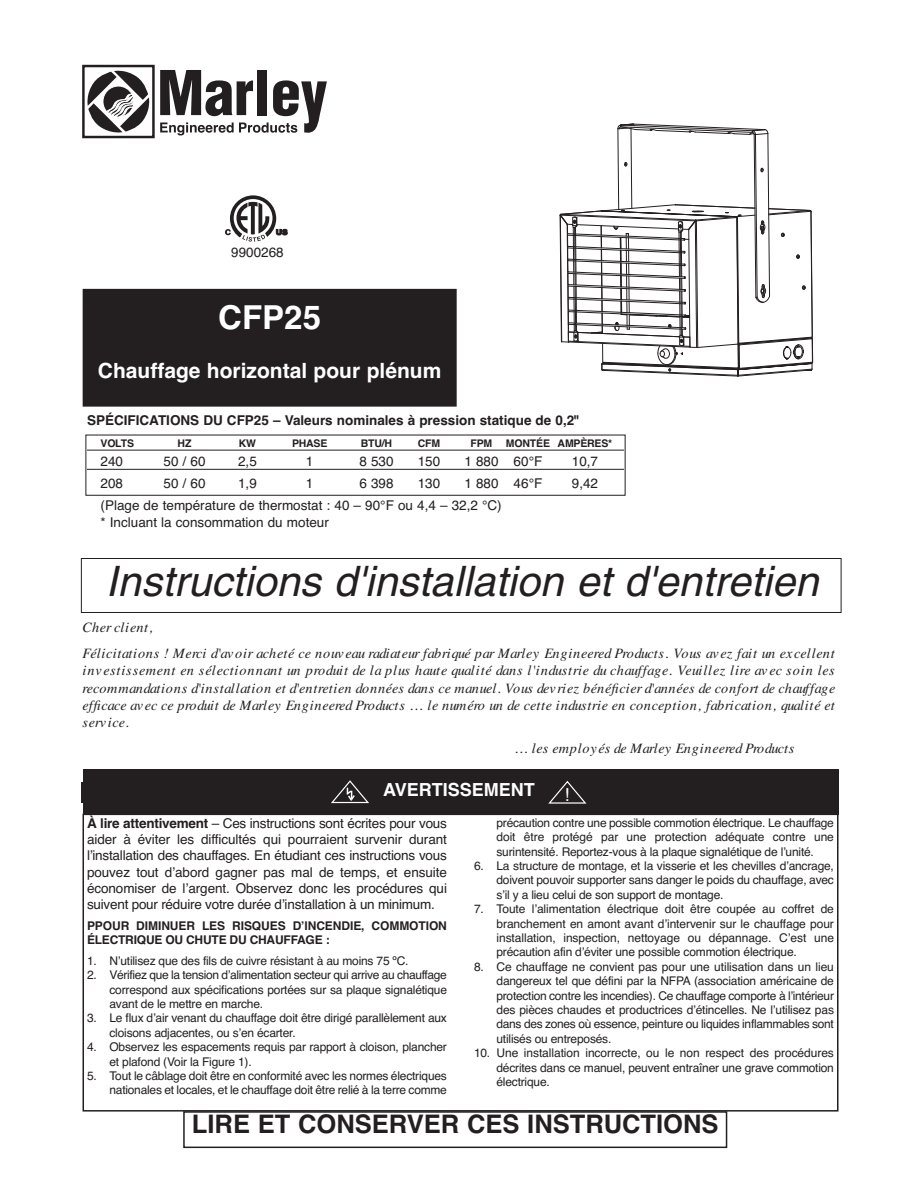
<style>
.page{position:relative;width:918px;height:1188px;background:#fff}
.page>*{position:absolute;margin:0;border:0;box-sizing:border-box;transform-origin:0 0}
.t1{font:italic 42px "Helvetica";color:#231f20}
.t2{font:700 33px "Helvetica";color:#fff}
.t3{font:700 25.5px "Helvetica";color:#231f20}
.t4{font:700 21px "Helvetica";color:#fff}
.t5{font:700 18px "Helvetica";color:#fff}
.t6{font:18px "Helvetica";color:#fff}
.t7{font:italic 14.25px/17.1px "Times";color:#231f20}
.t8{font:13.5px/16.2px "Helvetica";color:#231f20;text-align:justify}
.t9{font:700 13.5px "Helvetica";color:#231f20}
.t10{font:12px/14.4px "Helvetica";letter-spacing:-.015em;color:#231f20;text-align:justify}
.t11{font:700 12px/14.4px "Helvetica";letter-spacing:-.005em;color:#231f20}
.t12{font:700 10.5px "Helvetica";letter-spacing:-.015em;color:#231f20}
.s1{font-weight:700}
</style>
<div class="page">
<div style="left:84px;top:290px;width:372px;height:116px;background:#231f20"></div>
<div style="left:83px;top:289px;width:374px;height:117px;border:1px solid #231f20"></div>
<svg style="left:560px;top:123px;width:253px;height:254px"></svg>
<div style="left:83px;top:769px;width:756px;height:46px;background:#231f20"></div>
<div style="left:83px;top:814px;width:756px;height:298px;border:2px solid #231f20"></div>
<div style="left:81px;top:558px;width:760px;height:55px;border:1px solid #231f20"></div>
<div style="left:183px;top:1111px;width:544px;height:37px;border:2px solid #231f20"></div>
<div style="left:81px;top:782px;width:756px;height:20px;background:#231f20"></div>
<hr style="left:87px;top:450px;width:537px;height:1px;background:#231f20">
<hr style="left:87px;top:469px;width:537px;height:1px;background:#231f20">
<div style="left:86px;top:435px;width:540px;height:61px;border:1px solid #231f20"></div>
<svg style="left:230px;top:195px;width:46px;height:47px"></svg>
<svg style="left:234px;top:199px;width:39px;height:38px"></svg>
<svg style="left:225px;top:202px;width:45px;height:40px"></svg>
<svg style="left:276px;top:229px;width:11px;height:6px"></svg>
<svg style="left:331px;top:780px;width:38px;height:24px"></svg>
<svg style="left:548px;top:781px;width:39px;height:23px"></svg>
<div style="left:82px;top:65px;width:73px;height:73px;border:2px solid #231f20"></div>
<svg style="left:87px;top:70px;width:63px;height:63px"></svg>
<svg style="left:160px;top:70px;width:167px;height:65px"></svg>
<p class="t8" style="left:231px;top:244px;width:54px">9900268</p>
<h2 class="t2" style="left:218px;top:298px;width:104px">CFP25</h2>
<h3 class="t4" style="left:98px;top:358px;width:345px">Chauffage horizontal pour plénum</h3>
<p class="t9" style="left:87px;top:412px;width:495px">SPÉCIFICATIONS DU CFP25 – Valeurs nominales à pression statique de 0,2"</p>
<p class="t12" style="left:101px;top:437px;width:35px">VOLTS</p>
<p class="t12" style="left:178px;top:437px;width:15px">HZ</p>
<p class="t12" style="left:239px;top:437px;width:19px">KW</p>
<p class="t12" style="left:292px;top:437px;width:37px">PHASE</p>
<p class="t12" style="left:361px;top:437px;width:33px">BTU/H</p>
<p class="t12" style="left:418px;top:437px;width:24px">CFM</p>
<p class="t12" style="left:471px;top:437px;width:23px">FPM</p>
<p class="t12" style="left:506px;top:437px;width:108px">MONTÉE AMPÈRES*</p>
<p class="t8" style="left:101px;top:453px;width:24px">240</p>
<p class="t8" style="left:164px;top:453px;width:44px">50 / 60</p>
<p class="t8" style="left:238px;top:453px;width:20px">2,5</p>
<p class="t8" style="left:306px;top:453px;width:9px">1</p>
<p class="t8" style="left:359px;top:453px;width:36px">8 530</p>
<p class="t8" style="left:418px;top:453px;width:24px">150</p>
<p class="t8" style="left:464px;top:453px;width:79px">1 880 60°F</p>
<p class="t8" style="left:572px;top:453px;width:28px">10,7</p>
<p class="t8" style="left:101px;top:475px;width:24px">208</p>
<p class="t8" style="left:164px;top:475px;width:44px">50 / 60</p>
<p class="t8" style="left:238px;top:475px;width:20px">1,9</p>
<p class="t8" style="left:306px;top:475px;width:9px">1</p>
<p class="t8" style="left:359px;top:475px;width:36px">6 398</p>
<p class="t8" style="left:418px;top:475px;width:24px">130</p>
<p class="t8" style="left:464px;top:475px;width:79px">1 880 46°F</p>
<p class="t8" style="left:572px;top:475px;width:28px">9,42</p>
<p class="t8" style="left:101px;top:498px;width:403px">(Plage de température de thermostat : 40 – 90°F ou 4,4 – 32,2 °C) * Incluant la consommation du moteur</p>
<h1 class="t1" style="left:106px;top:566px;width:714px">Instructions d'installation et d'entretien</h1>
<p class="t7" style="left:82px;top:614px;width:754px;line-height:26.1px">Cher client,<br>Félicitations ! Merci d'avoir acheté ce nouveau radiateur fabriqué par Marley Engineered Products. Vous avez fait un excellent</p>
<p class="t7" style="left:82px;top:662px;width:754px;text-align:justify">investissement en sélectionnant un produit de la plus haute qualité dans l'industrie du chauffage. Veuillez lire avec soin les recommandations d'installation et d'entretien données dans ce manuel. Vous devriez bénéficier d'années de confort de chauffage efficace avec ce produit de Marley Engineered Products … le numéro un de cette industrie en conception, fabrication, qualité et service.</p>
<p class="t7" style="left:515px;top:739px;width:281px">... les employés de Marley Engineered Products</p>
<h3 class="t5" style="left:383px;top:779px;width:153px">AVERTISSEMENT</h3>
<h3 class="t6" style="left:564px;top:784px;width:7px">!</h3>
<p class="t8" style="left:87px;top:815px;width:362px"><span class="s1">À lire attentivement</span> – Ces instructions sont écrites pour vous aider à éviter les difficultés qui pourraient survenir durant l’installation des chauffages. En étudiant ces instructions vous pouvez tout d’abord gagner pas mal de temps, et ensuite économiser de l’argent. Observez donc les procédures qui suivent pour réduire votre durée d’installation à un minimum.</p>
<p class="t11" style="left:87px;top:919px;width:361px">PPOUR DIMINUER LES RISQUES D’INCENDIE, COMMOTION<br>ÉLECTRIQUE OU CHUTE DU CHAUFFAGE :</p>
<p class="t10" style="left:87px;top:954px;width:323px">1. N’utilisez que des fils de cuivre résistant à au moins 75 ºC.</p>
<p class="t10" style="left:110px;top:968px;width:339px;text-indent:-23px">2. Vérifiez que la tension d’alimentation secteur qui arrive au chauffage correspond aux spécifications portées sur sa plaque signalétique avant de le mettre en marche.</p>
<p class="t10" style="left:110px;top:1011px;width:339px;text-indent:-23px">3. Le flux d’air venant du chauffage doit être dirigé parallèlement aux cloisons adjacentes, ou s’en écarter.</p>
<p class="t10" style="left:110px;top:1040px;width:339px;text-indent:-23px">4. Observez les espacements requis par rapport à cloison, plancher et plafond (Voir la Figure 1).</p>
<p class="t10" style="left:87px;top:1069px;width:361px;text-align:right">5. Tout le câblage doit être en conformité avec les normes électriques nationales et locales, et le chauffage doit être relié à la terre comme</p>
<p class="t10" style="left:497px;top:816px;width:339px">précaution contre une possible commotion électrique. Le chauffage doit être protégé par une protection adéquate contre une surintensité. Reportez-vous à la plaque signalétique de l’unité.</p>
<p class="t10" style="left:497px;top:859px;width:339px;text-indent:-22px">6. La structure de montage, et la visserie et les chevilles d’ancrage, doivent pouvoir supporter sans danger le poids du chauffage, avec s’il y a lieu celui de son support de montage.</p>
<p class="t10" style="left:497px;top:902px;width:339px;text-indent:-22px">7. Toute l’alimentation électrique doit être coupée au coffret de branchement en amont avant d’intervenir sur le chauffage pour installation, inspection, nettoyage ou dépannage. C’est une précaution afin d’éviter une possible commotion électrique.</p>
<p class="t10" style="left:497px;top:960px;width:339px;text-indent:-22px">8. Ce chauffage ne convient pas pour une utilisation dans un lieu dangereux tel que défini par la NFPA (association américaine de protection contre les incendies). Ce chauffage comporte à l’intérieur des pièces chaudes et productrices d’étincelles. Ne l’utilisez pas dans des zones où essence, peinture ou liquides inflammables sont utilisés ou entreposés.</p>
<p class="t10" style="left:497px;top:1046px;width:339px;text-indent:-22px">10. Une installation incorrecte, ou le non respect des procédures décrites dans ce manuel, peuvent entraîner une grave commotion électrique.</p>
<h3 class="t3" style="left:192px;top:1109px;width:528px">LIRE ET CONSERVER CES INSTRUCTIONS</h3>
</div>
